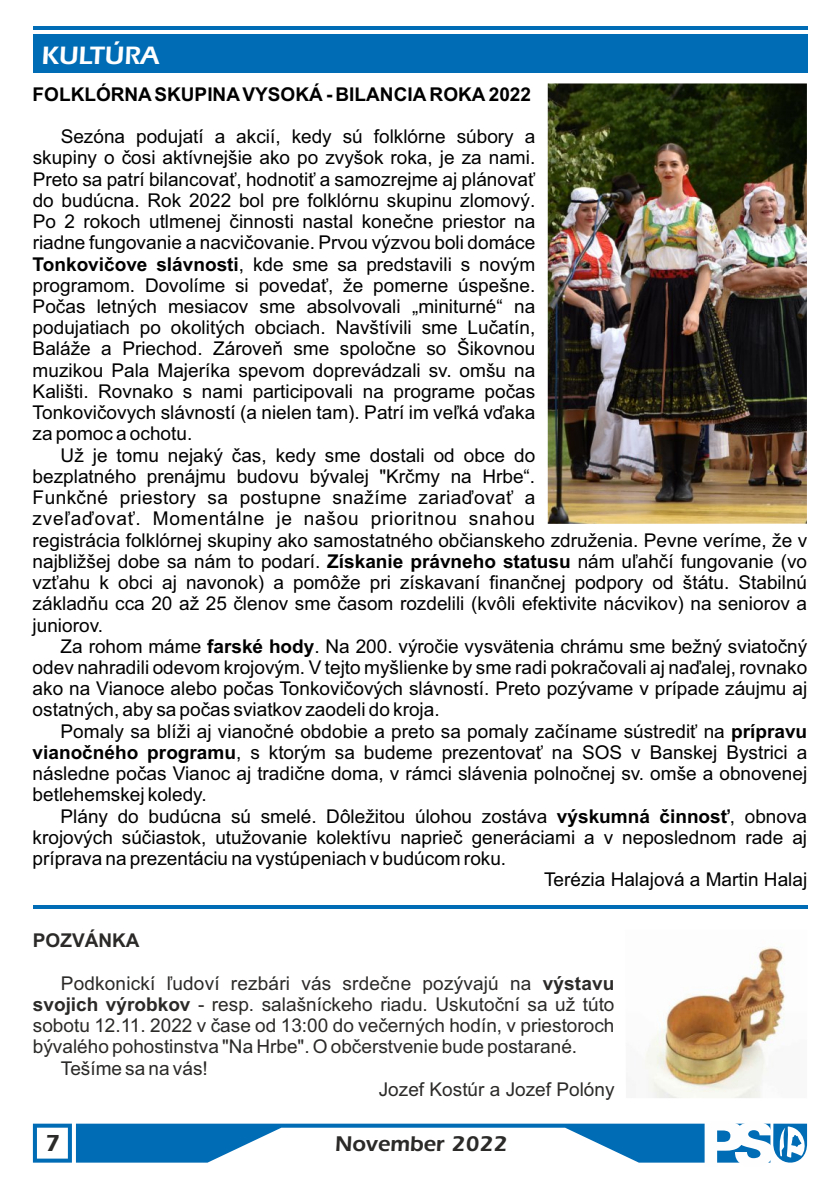
<style>
.page{position:relative;width:840px;height:1191px;background:#fff}
.page>*{position:absolute;margin:0;border:0;box-sizing:border-box;transform-origin:0 0}
.t1{font:900 26px "Erie";color:#fefefe}
.t2{font:900 24px "Erie";color:#2b2a29}
.t3{font:900 22px "Erie";color:#2b2a29}
.t4{font:19px/21.2px "Arial";color:#000;text-align:justify}
.t5{font:19px/21.2px "Arial";color:#2b2a29;text-align:justify}
.t6{font:700 19px "Arial";color:#000}
.t7{font:700 19px "Arial";color:#2b2a29}
.s1{font-weight:700}
</style>
<div class="page">
<svg style="left:33px;top:1123px;width:774px;height:40px"></svg>
<div style="left:33px;top:34px;width:773px;height:39px;background:#006cb5"></div>
<hr style="left:33px;top:27px;width:773px;height:3px;background:#006cb5">
<hr style="left:33px;top:905px;width:773px;height:3px;background:#006cb5">
<img style="left:645px;top:947px;width:140px;height:151px">
<img style="left:547px;top:83px;width:259px;height:440px">
<h1 class="t1" style="left:41px;top:44px;width:119px">KULTÚRA</h1>
<p class="t6" style="left:33px;top:87px;width:499px">FOLKLÓRNASKUPINAVYSOKÁ - BILANCIA ROKA 2022</p>
<p class="t4" style="left:33px;top:128px;width:504px;text-indent:28px">Sezóna podujatí a akcií, kedy sú folklórne súbory a skupiny o čosi aktívnejšie ako po zvyšok roka, je za nami.<br>Preto sa patrí bilancovať, hodnotiť a samozrejme aj plánovať do budúcna. Rok 2022 bol pre folklórnu skupinu zlomový.<br>Po 2 rokoch utlmenej činnosti nastal konečne priestor na riadne fungovanie a nacvičovanie. Prvou výzvou boli domáce <span class="s1">Tonkovičove slávnosti</span>, kde sme sa predstavili s novým programom. Dovolíme si povedať, že pomerne úspešne.<br>Počas letných mesiacov sme absolvovali „miniturné“ na podujatiach po okolitých obciach. Navštívili sme Lučatín, Baláže a Priechod. Zároveň sme spoločne so Šikovnou muzikou Pala Majeríka spevom doprevádzali sv. omšu na Kališti. Rovnako s nami participovali na programe počas Tonkovičovych slávností (a nielen tam). Patrí im veľká vďaka za pomoc a ochotu.</p>
<p class="t4" style="left:33px;top:446px;width:775px;text-align:left;text-indent:28px">Už je tomu nejaký čas, kedy sme dostali od obce do<br>bezplatného prenájmu budovu bývalej "Krčmy na Hrbe“.<br>Funkčné priestory sa postupne snažíme zariaďovať a<br>zveľaďovať. Momentálne je našou prioritnou snahou<br>registrácia folklórnej skupiny ako samostatného občianskeho združenia. Pevne veríme, že v najbližšej dobe sa nám to podarí. <span class="s1">Získanie právneho statusu</span> nám uľahčí fungovanie (vo vzťahu k obci aj navonok) a pomôže pri získavaní finančnej podpory od štátu. Stabilnú základňu cca 20 až 25 členov sme časom rozdelili (kvôli efektivite nácvikov) na seniorov a juniorov.</p>
<p class="t4" style="left:33px;top:637px;width:775px;text-indent:28px">Za rohom máme <span class="s1">farské hody</span>. Na 200. výročie vysvätenia chrámu sme bežný sviatočný odev nahradili odevom krojovým. V tejto myšlienke by sme radi pokračovali aj naďalej, rovnako ako na Vianoce alebo počas Tonkovičových slávností. Preto pozývame v prípade záujmu aj ostatných, aby sa počas sviatkov zaodeli do kroja.</p>
<p class="t4" style="left:33px;top:722px;width:775px;text-indent:28px">Pomaly sa blíži aj vianočné obdobie a preto sa pomaly začíname sústrediť na <span class="s1">prípravu vianočného programu</span>, s ktorým sa budeme prezentovať na SOS v Banskej Bystrici a následne počas Vianoc aj tradične doma, v rámci slávenia polnočnej sv. omše a obnovenej betlehemskej koledy.</p>
<p class="t4" style="left:33px;top:807px;width:775px;text-indent:28px">Plány do budúcna sú smelé. Dôležitou úlohou zostáva <span class="s1">výskumná činnosť</span>, obnova krojových súčiastok, utužovanie kolektívu naprieč generáciami a v neposlednom rade aj príprava na prezentáciu na vystúpeniach v budúcom roku.</p>
<p class="t7" style="left:33px;top:933px;width:108px">POZVÁNKA</p>
<p class="t4" style="left:543px;top:870px;width:264px">Terézia Halajová a Martin Halaj</p>
<p class="t5" style="left:33px;top:974px;width:583px;text-indent:28px">Podkonickí ľudoví rezbári vás srdečne pozývajú na <span class="s1">výstavu svojich výrobkov</span> - resp. salašníckeho riadu. Uskutoční sa už túto sobotu 12.11. 2022 v čase od 13:00 do večerných hodín, v priestoroch bývalého pohostinstva "Na Hrbe". O občerstvenie bude postarané.</p>
<p class="t5" style="left:61px;top:1059px;width:148px">Tešíme sa na vás!</p>
<p class="t5" style="left:378px;top:1080px;width:237px">Jozef Kostúr a Jozef Polóny</p>
<p class="t2" style="left:45px;top:1132px;width:17px">7</p>
<p class="t3" style="left:334px;top:1134px;width:174px">November 2022</p>
</div>
